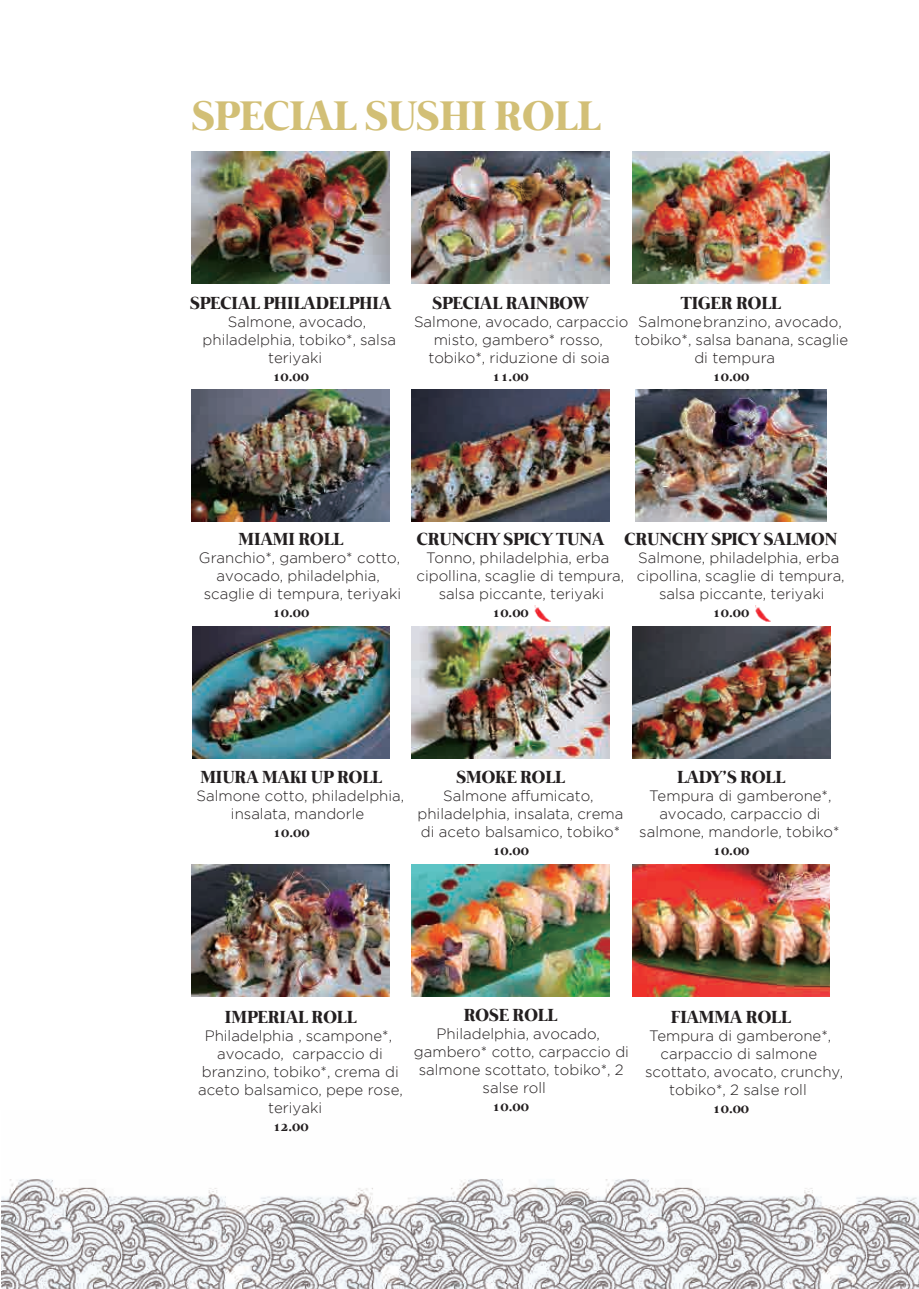
<style>
.page{position:relative;width:919px;height:1289px;background:#fff}
.page>*{position:absolute;margin:0;border:0;box-sizing:border-box;transform-origin:0 0}
.t1{font:700 42.6px "Mermaid";color:#d2bf76}
.t2{font:700 18px "Mermaid";color:#231f20}
.t3{font:300 15px/18px "Gotham";color:#231f20;text-align:center}
.t4{font:700 15px "Mermaid";color:#231f20}
.s1{font-family:"Brand";font-weight:400}
</style>
<div class="page">
<img style="left:2px;top:1179px;width:916px;height:109px">
<img style="left:192px;top:151px;width:197px;height:132px">
<img style="left:192px;top:389px;width:197px;height:132px">
<img style="left:192px;top:627px;width:198px;height:131px">
<img style="left:192px;top:864px;width:197px;height:132px">
<img style="left:411px;top:151px;width:198px;height:132px">
<img style="left:411px;top:389px;width:198px;height:132px">
<img style="left:412px;top:627px;width:197px;height:131px">
<img style="left:411px;top:864px;width:198px;height:132px">
<img style="left:632px;top:151px;width:197px;height:132px">
<img style="left:635px;top:389px;width:191px;height:132px">
<img style="left:632px;top:627px;width:198px;height:131px">
<img style="left:632px;top:864px;width:197px;height:132px">
<img style="left:755px;top:605px;width:15px;height:17px">
<img style="left:534px;top:605px;width:16px;height:17px">
<h1 class="t1" style="left:192px;top:91px;width:410px">SPECIAL SUSHI ROLL</h1>
<p class="t2" style="left:190px;top:293px;width:203px">SPECIAL PHILADELPHIA</p>
<p class="t3" style="left:203px;top:312px;width:195px">Salmone, avocado, philadelphia, tobiko*, salsa teriyaki</p>
<p class="t4" style="left:272px;top:367px;width:38px">10.00</p>
<p class="t2" style="left:432px;top:293px;width:158px">SPECIAL RAINBOW</p>
<p class="t3" style="left:414px;top:313px;width:216px">Salmone, avocado, carpaccio misto, gambero* rosso, tobiko*, riduzione di soia</p>
<p class="t4" style="left:492px;top:368px;width:38px">11.00</p>
<p class="t2" style="left:680px;top:293px;width:102px">TIGER ROLL</p>
<p class="t3" style="left:638px;top:313px;width:205px">Salmone<span class="s1">,</span> branzino, avocado,</p>
<p class="t3" style="left:634px;top:331px;width:215px">tobiko*, salsa banana, scaglie</p>
<p class="t3" style="left:694px;top:349px;width:82px">di tempura</p>
<p class="t4" style="left:712px;top:368px;width:38px">10.00</p>
<p class="t2" style="left:238px;top:529px;width:106px">MIAMI ROLL</p>
<p class="t3" style="left:199px;top:548px;width:204px">Granchio*, gambero* cotto, avocado, philadelphia, scaglie di tempura, teriyaki</p>
<p class="t4" style="left:272px;top:603px;width:38px">10.00</p>
<p class="t2" style="left:416px;top:528px;width:189px">CRUNCHY SPICY TUNA</p>
<p class="t3" style="left:416px;top:548px;width:209px">Tonno, philadelphia, erba cipollina, scaglie di tempura, salsa piccante, teriyaki</p>
<p class="t4" style="left:492px;top:603px;width:38px">10.00</p>
<p class="t2" style="left:624px;top:529px;width:214px">CRUNCHY SPICY SALMON</p>
<p class="t3" style="left:636px;top:548px;width:209px">Salmone, philadelphia, erba cipollina, scaglie di tempura, salsa piccante, teriyaki</p>
<p class="t4" style="left:712px;top:603px;width:38px">10.00</p>
<p class="t2" style="left:200px;top:766px;width:183px">MIURA MAKI UP ROLL</p>
<p class="t3" style="left:196px;top:786px;width:209px">Salmone cotto, philadelphia, insalata, mandorle</p>
<p class="t4" style="left:273px;top:823px;width:38px">10.00</p>
<p class="t2" style="left:456px;top:766px;width:110px">SMOKE ROLL</p>
<p class="t3" style="left:417px;top:786px;width:207px">Salmone affumicato, philadelphia, insalata, crema di aceto balsamico, tobiko*</p>
<p class="t4" style="left:492px;top:841px;width:38px">10.00</p>
<p class="t2" style="left:677px;top:766px;width:110px">LADY’S ROLL</p>
<p class="t3" style="left:639px;top:786px;width:202px">Tempura di gamberone*, avocado, carpaccio di salmone, mandorle, tobiko*</p>
<p class="t4" style="left:712px;top:841px;width:38px">10.00</p>
<p class="t2" style="left:225px;top:1006px;width:133px">IMPERIAL ROLL</p>
<p class="t3" style="left:205px;top:1026px;width:189px">Philadelphia , scampone*,</p>
<p class="t3" style="left:217px;top:1044px;width:167px">avocado, carpaccio di</p>
<p class="t3" style="left:202px;top:1062px;width:198px">branzino, tobiko*, crema di</p>
<p class="t3" style="left:198px;top:1080px;width:206px">aceto balsamico, pepe rose,</p>
<p class="t3" style="left:268px;top:1098px;width:56px">teriyaki</p>
<p class="t4" style="left:273px;top:1117px;width:37px">12.00</p>
<p class="t2" style="left:464px;top:1004px;width:95px">ROSE ROLL</p>
<p class="t3" style="left:436px;top:1024px;width:165px">Philadelphia, avocado,</p>
<p class="t3" style="left:414px;top:1042px;width:216px">gambero* cotto, carpaccio di</p>
<p class="t3" style="left:419px;top:1060px;width:206px">salmone scottato, tobiko*, 2</p>
<p class="t3" style="left:482px;top:1078px;width:65px">salse roll</p>
<p class="t4" style="left:492px;top:1097px;width:38px">10.00</p>
<p class="t2" style="left:670px;top:1006px;width:121px">FIAMMA ROLL</p>
<p class="t3" style="left:649px;top:1026px;width:184px">Tempura di gamberone*,</p>
<p class="t3" style="left:660px;top:1044px;width:158px">carpaccio di salmone</p>
<p class="t3" style="left:645px;top:1062px;width:200px">scottato, avocato, crunchy,</p>
<p class="t3" style="left:669px;top:1080px;width:139px">tobiko*, 2 salse roll</p>
<p class="t4" style="left:712px;top:1099px;width:38px">10.00</p>
</div>
